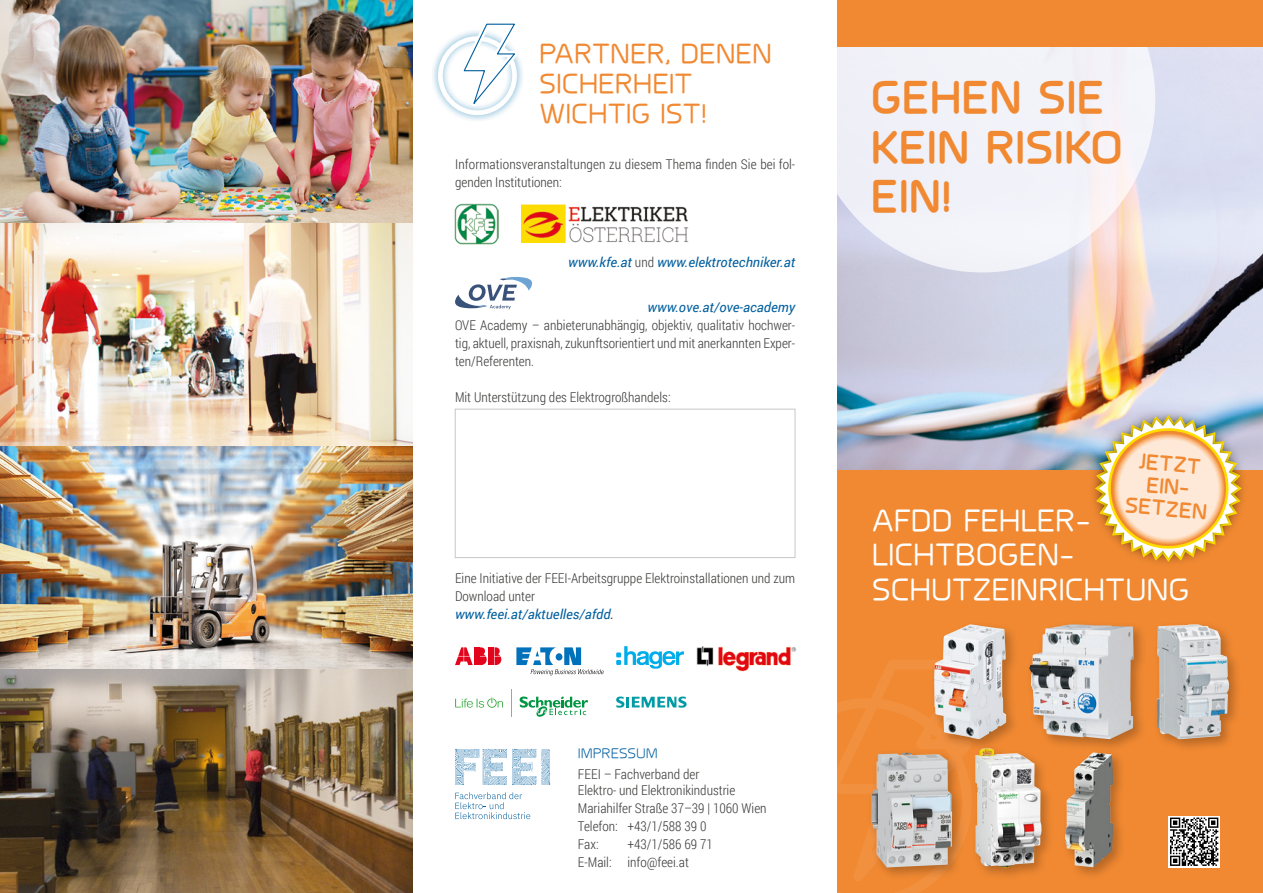
<style>
.page{position:relative;width:1263px;height:893px;background:#fff}
.page>*{position:absolute;margin:0;border:0;box-sizing:border-box;transform-origin:0 0}
.t1{font:800 44.85px/49.5px "Millar";color:#f18932}
.t2{font:500 30px/34.5px "Millar";color:#fff}
.t3{font:500 27px/30px "Millar";color:#f18932}
.t4{font:800 21px/22.4px "Millar";color:#f18932;text-align:center}
.t5{font:300 13.5px/18px "Roboto Condensed";color:#3c3c3b}
.t6{font:italic 13.5px "Roboto";color:#005f9f}
.t7{font:13.5px "Millar";color:#005f9f}
.s1{font-family:"Roboto Condensed";font-weight:300;font-style:normal;color:#3c3c3b}
.s2{color:#3c3c3b}
</style>
<div class="page">
<div style="left:838px;top:468px;width:425px;height:425px;background:#f18932"></div>
<img style="left:838px;top:47px;width:425px;height:423px">
<img style="left:0;top:0;width:412px;height:893px">
<svg style="left:837px;top:660px;width:134px;height:233px"></svg>
<svg style="left:837px;top:0;width:318px;height:272px;fill:#f2f2f9"></svg>
<div style="left:838px;top:0;width:425px;height:47px;background:#f18932"></div>
<div style="left:430px;top:28px;width:94px;height:94px;background:#0073af;opacity:.6"></div>
<div style="left:438px;top:36px;width:79px;height:79px;border:5px solid #fff;border-radius:50%"></div>
<svg style="left:455px;top:23px;width:69px;height:99px"></svg>
<img style="left:1080px;top:400px;width:176px;height:163px">
<div style="left:489px;top:647px;width:5px;height:9px;background:#e3051b"></div>
<div style="left:489px;top:656px;width:5px;height:9px;background:#e3051b"></div>
<svg style="left:494px;top:647px;width:7px;height:18px"></svg>
<svg style="left:455px;top:647px;width:18px;height:18px"></svg>
<div style="left:474px;top:647px;width:5px;height:9px;background:#e3051b"></div>
<div style="left:474px;top:656px;width:5px;height:9px;background:#e3051b"></div>
<svg style="left:480px;top:647px;width:7px;height:18px"></svg>
<svg style="left:516px;top:647px;width:88px;height:28px"></svg>
<svg style="left:616px;top:646px;width:68px;height:23px"></svg>
<img style="left:696px;top:646px;width:101px;height:26px">
<svg style="left:455px;top:697px;width:48px;height:11px"></svg>
<svg style="left:520px;top:696px;width:68px;height:21px"></svg>
<svg style="left:511px;top:690px;width:1px;height:27px"></svg>
<svg style="left:616px;top:696px;width:71px;height:12px"></svg>
<div style="left:930px;top:620px;width:90px;height:132px;background:#000;opacity:.25"></div>
<img style="left:934px;top:624px;width:72px;height:115px">
<div style="left:1060px;top:748px;width:66px;height:132px;background:#000;opacity:.25"></div>
<img style="left:1065px;top:752px;width:48px;height:115px">
<div style="left:1025px;top:620px;width:122px;height:132px;background:#000;opacity:.25"></div>
<img style="left:1029px;top:624px;width:105px;height:115px">
<div style="left:867px;top:748px;width:98px;height:133px;background:#000;opacity:.25"></div>
<img style="left:872px;top:753px;width:80px;height:114px">
<div style="left:1152px;top:620px;width:90px;height:133px;background:#000;opacity:.25"></div>
<img style="left:1157px;top:624px;width:72px;height:115px">
<svg style="left:1168px;top:816px;width:52px;height:51px"></svg>
<svg style="left:1170px;top:818px;width:48px;height:48px;background:#828282"></svg>
<div style="left:971px;top:744px;width:84px;height:137px;background:#000;opacity:.25"></div>
<img style="left:975px;top:748px;width:66px;height:119px">
<svg style="left:455px;top:277px;width:77px;height:32px"></svg>
<div style="left:455px;top:409px;width:340px;height:149px;border:1px solid #c6c6c6"></div>
<svg style="left:455px;top:792px;width:75px;height:27px"></svg>
<svg style="left:455px;top:749px;width:95px;height:36px"></svg>
<img style="left:454px;top:203px;width:45px;height:41px">
<img style="left:522px;top:204px;width:167px;height:39px">
<h3 class="t3" style="left:539px;top:38px;width:234px">PARTNER, DENEN<br>SICHERHEIT<br>WICHTIG IST!</h3>
<p class="t5" style="left:455px;top:155px;width:342px">Informationsveranstaltungen zu diesem Thema finden Sie bei fol&shy;genden Institutionen:</p>
<p class="t6" style="left:568px;top:253px;width:228px">www.kfe.at <span class="s1">und</span> www.elektrotechniker.at</p>
<p class="t6" style="left:648px;top:298px;width:149px">www.ove.at/ove-academy</p>
<p class="t5" style="left:455px;top:316px;width:342px;text-align:justify">OVE Academy – anbieterunabhängig, objektiv, qualitativ hochwer&shy;tig, aktuell, praxisnah, zukunftsorientiert und mit anerkannten Exper&shy;ten/Referenten.</p>
<p class="t5" style="left:455px;top:388px;width:217px">Mit Unterstützung des Elektrogroßhandels:</p>
<p class="t5" style="left:455px;top:568px;width:342px">Eine Initiative der FEEI-Arbeitsgruppe Elektroinstallationen und zum<br>Download unter</p>
<p class="t6" style="left:455px;top:604px;width:161px">www.feei.at/aktuelles/afdd<span class="s2">.</span></p>
<p class="t7" style="left:578px;top:746px;width:81px">IMPRESSUM</p>
<p class="t5" style="left:578px;top:765px;width:159px;line-height:16.2px">FEEI – Fachverband der<br>Elektro- und Elektronikindustrie</p>
<p class="t5" style="left:578px;top:799px;width:190px">Mariahilfer Straße 37–39 | 1060 Wien<br>Telefon: +43/1/588 39 0<br>Fax:</p>
<p class="t5" style="left:578px;top:835px;width:136px;text-indent:50px">+43/1/586 69 71<br>E-Mail: info@feei.at</p>
<h1 class="t1" style="left:871px;top:72px;width:253px">GEHEN SIE<br>KEIN RISIKO<br>EIN!</h1>
<h3 class="t4" style="left:1130px;top:449px;width:84px;rotate:5deg">JETZT<br>EIN-<br>SETZEN</h3>
<h2 class="t2" style="left:872px;top:503px;width:319px">AFDD FEHLER-<br>LICHTBOGEN-<br>SCHUTZEINRICHTUNG</h2>
</div>
